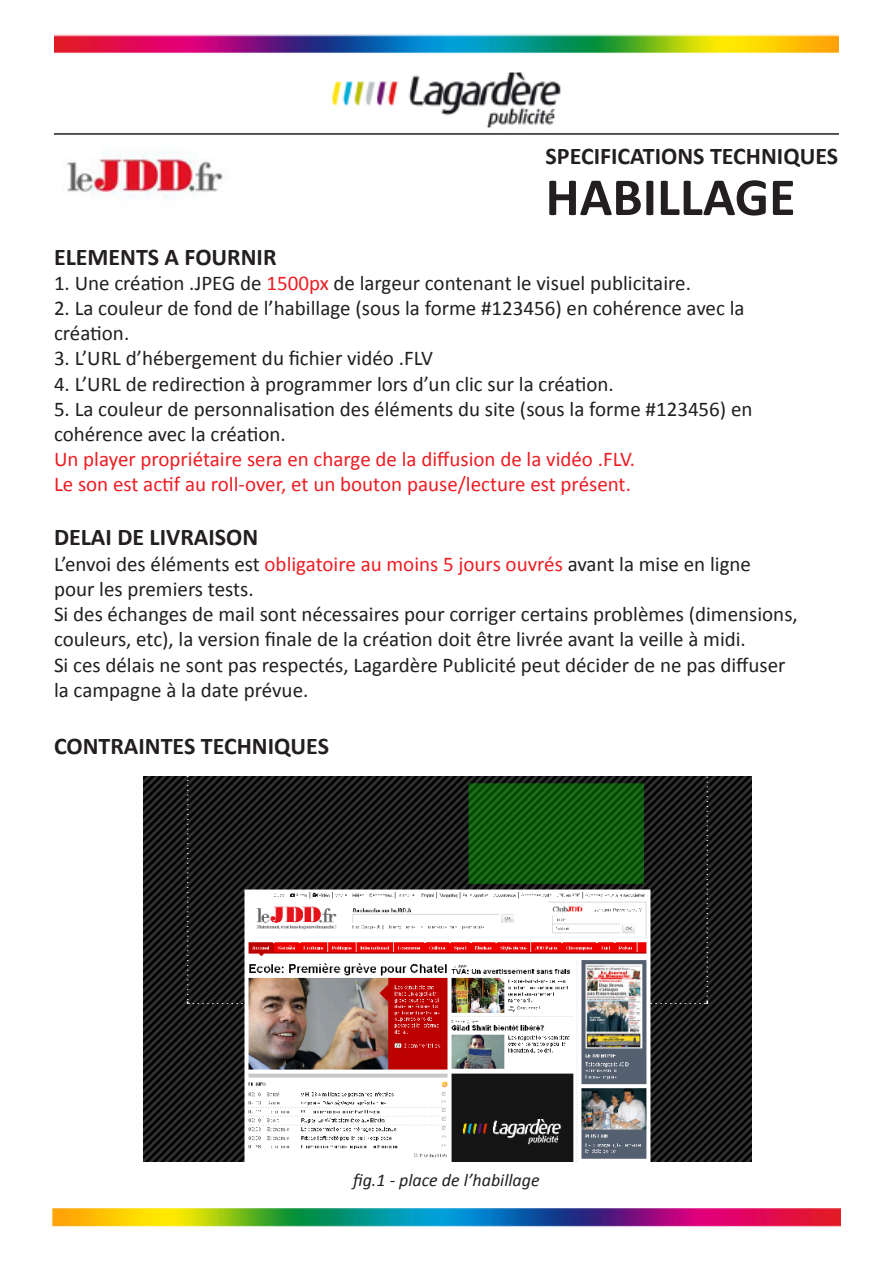
<style>
.page{position:relative;width:893px;height:1263px;background:#fff}
.page>*{position:absolute;margin:0;border:0;box-sizing:border-box;transform-origin:0 0}
.t1{font:700 54px "Calibri";color:#231f20}
.t2{font:700 24px "Calibri";color:#231f20}
.t3{font:21px "Calibri";color:#231f20}
.t4{font:21px "Calibri";color:#ee1d23}
.t5{font:italic 18px "Calibri";color:#231f20}
.s1{color:#ee1d23}
</style>
<div class="page">
<img style="left:54px;top:34px;width:785px;height:94px">
<img style="left:53px;top:1209px;width:788px;height:18px">
<hr style="left:54px;top:133px;width:785px;height:2px;background:#231f20">
<img style="left:67px;top:151px;width:156px;height:49px">
<img style="left:143px;top:776px;width:608px;height:385px">
<p class="t2" style="left:546px;top:141px;width:294px">SPECIFICATIONS TECHNIQUES</p>
<p class="t1" style="left:546px;top:164px;width:251px">HABILLAGE</p>
<p class="t2" style="left:54px;top:242px;width:224px">ELEMENTS A FOURNIR</p>
<p class="t3" style="left:54px;top:270px;width:638px">1. Une création .JPEG de <span class="s1">1500px</span> de largeur contenant le visuel publicitaire.</p>
<p class="t3" style="left:54px;top:295px;width:692px">2. La couleur de fond de l’habillage (sous la forme #123456) en cohérence avec la</p>
<p class="t3" style="left:54px;top:320px;width:77px">création.</p>
<p class="t3" style="left:54px;top:345px;width:380px">3. L’URL d’hébergement du fichier vidéo .FLV</p>
<p class="t3" style="left:54px;top:371px;width:561px">4. L’URL de redirection à programmer lors d’un clic sur la création.</p>
<p class="t3" style="left:54px;top:396px;width:700px">5. La couleur de personnalisation des éléments du site (sous la forme #123456) en</p>
<p class="t3" style="left:54px;top:421px;width:233px">cohérence avec la création.</p>
<p class="t4" style="left:54px;top:446px;width:583px">Un player propriétaire sera en charge de la diffusion de la vidéo .FLV.</p>
<p class="t4" style="left:54px;top:471px;width:578px">Le son est actif au roll-over, et un bouton pause/lecture est présent.</p>
<p class="t2" style="left:54px;top:523px;width:206px">DELAI DE LIVRAISON</p>
<p class="t3" style="left:54px;top:551px;width:699px">L’envoi des éléments est <span class="s1">obligatoire au moins 5 jours ouvrés</span> avant la mise en ligne</p>
<p class="t3" style="left:54px;top:576px;width:201px">pour les premiers tests.</p>
<p class="t3" style="left:54px;top:601px;width:745px">Si des échanges de mail sont nécessaires pour corriger certains problèmes (dimensions,</p>
<p class="t3" style="left:54px;top:626px;width:693px">couleurs, etc), la version finale de la création doit être livrée avant la veille à midi.</p>
<p class="t3" style="left:54px;top:651px;width:733px">Si ces délais ne sont pas respectés, Lagardère Publicité peut décider de ne pas diffuser</p>
<p class="t3" style="left:54px;top:677px;width:256px">la campagne à la date prévue.</p>
<p class="t2" style="left:54px;top:731px;width:277px">CONTRAINTES TECHNIQUES</p>
<p class="t5" style="left:353px;top:1169px;width:188px">fig.1 - place de l’habillage</p>
</div>
